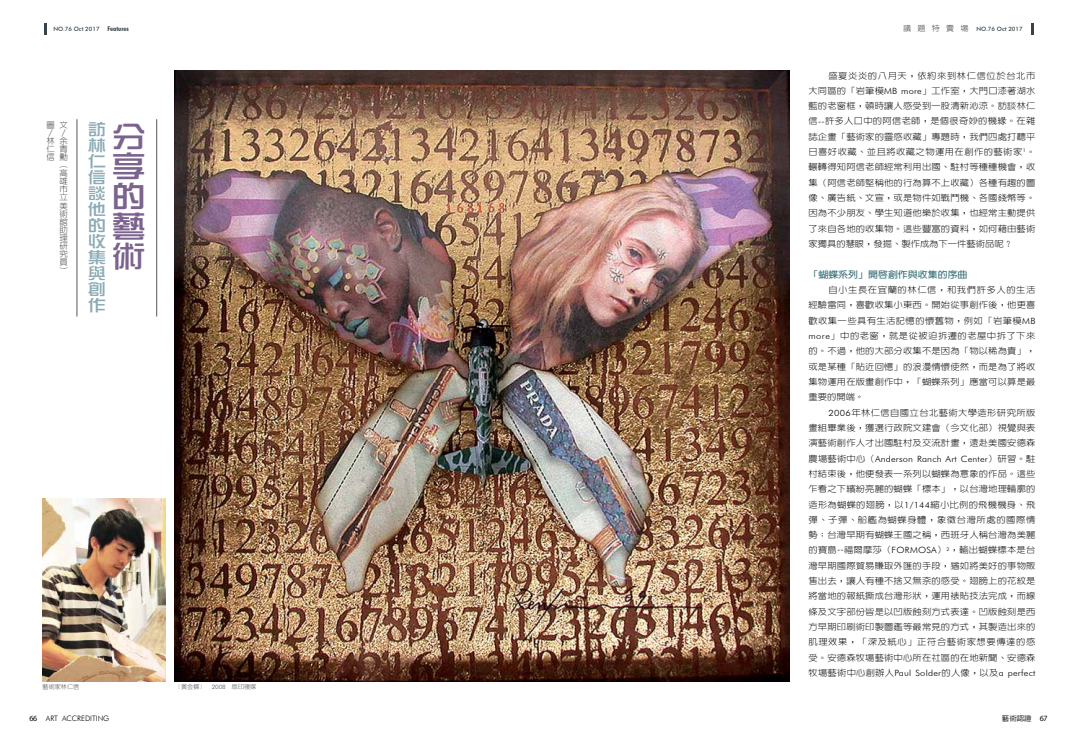
<style>
.page{position:relative;width:1078px;height:738px;background:#fff}
.page>*{position:absolute;margin:0;border:0;box-sizing:border-box;transform-origin:0 0}
.t1{font:30px/30px "DF Zong Yi Std W5";color:#7b638e;text-align:justify;scale:1.15 1}
.t2{font:16px/16px "DF Zong Yi Std W5";color:#8caab5;text-align:justify;scale:1.15 1}
.t3{font:700 9.2px "AR New Hei B5";color:#3a7179;scale:1.08 1}
.t4{font:300 8.6px/15.3px "AR New Hei B5";letter-spacing:.02em;color:#000;text-align:justify;scale:1.08 1}
.t5{font:300 8.6px "Futura BT";letter-spacing:.025em;color:#000;scale:1.08 1}
.t6{font:300 8px/8px "AR New Hei B5";color:#3e3a39;scale:1.05 1}
.t7{font:300 7.5px "Futura BT";color:#000}
.t8{font:500 6.8px "Lin Gothic";color:#000;scale:1.1 1}
.t9{font:300 6px "AR New Hei B5";color:#4c4948}
.t10{font:500 5.9px "Futura BT";color:#384249}
.s1{font-weight:700;font-stretch:condensed;font-size:6.5px}
.s2{font-family:"AR New Hei B5";font-weight:300;font-size:7.5px}
.s3{font-family:"Futura BT"}
.s4{font-family:"AR New Hei B5"}
.s5{font-family:"Myriad Pro";font-weight:400;font-size:8px}
</style>
<div class="page">
<svg style="left:44px;top:23px;width:2px;height:11px"></svg>
<svg style="left:1031px;top:23px;width:3px;height:11px"></svg>
<hr style="left:77px;top:119px;width:1px;height:197px;background:#595757">
<hr style="left:156px;top:119px;width:1px;height:197px;background:#595757">
<img style="left:174px;top:71px;width:615px;height:609px">
<img style="left:43px;top:498px;width:123px;height:182px">
<p class="t10" style="left:53px;top:25px;width:77px">NO.76 Oct 2017 <span class="s1">Features</span></p>
<p class="t10" style="left:902px;top:25px;width:121px"><span class="s2">議 題 特 賣 場</span> NO.76 Oct 2017</p>
<p class="t6" style="left:47px;top:121px;width:9px">圖／林仁信</p>
<p class="t6" style="left:59px;top:121px;width:9px">文／余青勳︵高雄市立美術館助理研究員︶</p>
<h2 class="t2" style="left:88px;top:121px;width:17px">訪林仁信談他的收集與創作</h2>
<h1 class="t1" style="left:112px;top:121px;width:30px">分享的藝術</h1>
<p class="t9" style="left:43px;top:683px;width:38px">藝術家林仁信</p>
<p class="t9" style="left:175px;top:683px;width:83px">﹝黃金蝶﹞　<span class="s3">2008</span>　版印複媒</p>
<p class="t4" style="left:808px;top:68px;width:212px;text-indent:20px">盛夏炎炎的八月天，依約來到林仁信位於台北市大同區的「岩筆模<span class="s3">MB more</span>」工作室，大門口漆著湖水藍的老窗框，頓時讓人感受到一股清新沁涼。訪談林仁信<span class="s3">--</span>許多人口中的阿信老師，是個很奇妙的機緣。在雜誌企畫「藝術家的靈感收藏」專題時，我們四處打聽平日喜好收藏、並且將收藏之物運用在創作的藝術家<sup>1</sup>。輾轉得知阿信老師經常利用出國、駐村等種種機會，收集（阿信老師堅稱他的行為算不上收藏）各種有趣的圖像、廣告紙、文宣，或是物件如戰鬥機、各國錢幣等。因為不少朋友、學生知道他樂於收集，也經常主動提供了來自各地的收集物。這些豐富的資料，如何藉由藝術家獨具的慧眼，發掘、製作成為下一件藝術品呢？</p>
<p class="t3" style="left:808px;top:269px;width:149px">「蝴蝶系列」開啟創作與收集的序曲</p>
<p class="t4" style="left:808px;top:282px;width:212px;text-indent:20px">自小生長在宜蘭的林仁信，和我們許多人的生活經驗雷同，喜歡收集小東西。開始從事創作後，他更喜歡收集一些具有生活記憶的懷舊物，例如「岩筆模<span class="s3">MB more</span>」中的老窗，就是從被迫拆遷的老屋中拆了下來的。不過，他的大部分收集不是因為「物以稀為貴」，或是某種「貼近回憶」的浪漫情懷使然，而是為了將收集物運用在版畫創作中，「蝴蝶系列」應當可以算是最重要的開端。</p>
<p class="t4" style="left:808px;top:404px;width:211px;text-indent:20px"><span class="s3">2006</span>年林仁信自國立台北藝術大學造形研究所版畫組畢業後，獲選行政院文建會（今文化部）視覺與表演藝術創作人才出國駐村及交流計畫，遠赴美國安德森</p>
<p class="t5" style="left:808px;top:453px;width:211px"><span class="s4">農場藝術中心（</span>Anderson Ranch Art Center<span class="s4">）研習。駐</span></p>
<p class="t4" style="left:808px;top:465px;width:211px">村結束後，他便發表一系列以蝴蝶為意象的作品。這些乍看之下繽紛亮麗的蝴蝶「標本」，以台灣地理輪廓的造形為蝴蝶的翅膀，以<span class="s3">1/144</span>縮小比例的飛機機身、飛彈、子彈、船艦為蝴蝶身體，象徵台灣所處的國際情勢；台灣早期有蝴蝶王國之稱，西班牙人稱台灣為美麗的寶島<span class="s3">--</span>福爾摩莎（<span class="s3">FORMOSA</span>）<sup>2</sup>，輸出蝴蝶標本是台灣早期國際貿易賺取外匯的手段，猶如將美好的事物販售出去，讓人有種不捨又無奈的感受。翅膀上的花紋是將當地的報紙撕成台灣形狀，運用裱貼技法完成，而線條及文字部份皆是以凹版蝕刻方式表達。凹版蝕刻是西方早期印刷術印製圖鑑等最常見的方式，其製造出來的肌理效果，「深及紙心」正符合藝術家想要傳達的感受。安德森牧場藝術中心所在社區的在地新聞、安德森</p>
<p class="t5" style="left:808px;top:667px;width:212px"><span class="s4">牧場藝術中心創辦人</span>Paul Solder<span class="s4">的人像，以及</span>a perfect</p>
<p class="t7" style="left:30px;top:713px;width:81px"><span class="s5">66</span> ART ACCREDITING</p>
<p class="t8" style="left:1001px;top:714px;width:43px">藝術認證 <span class="s5">67</span></p>
</div>
